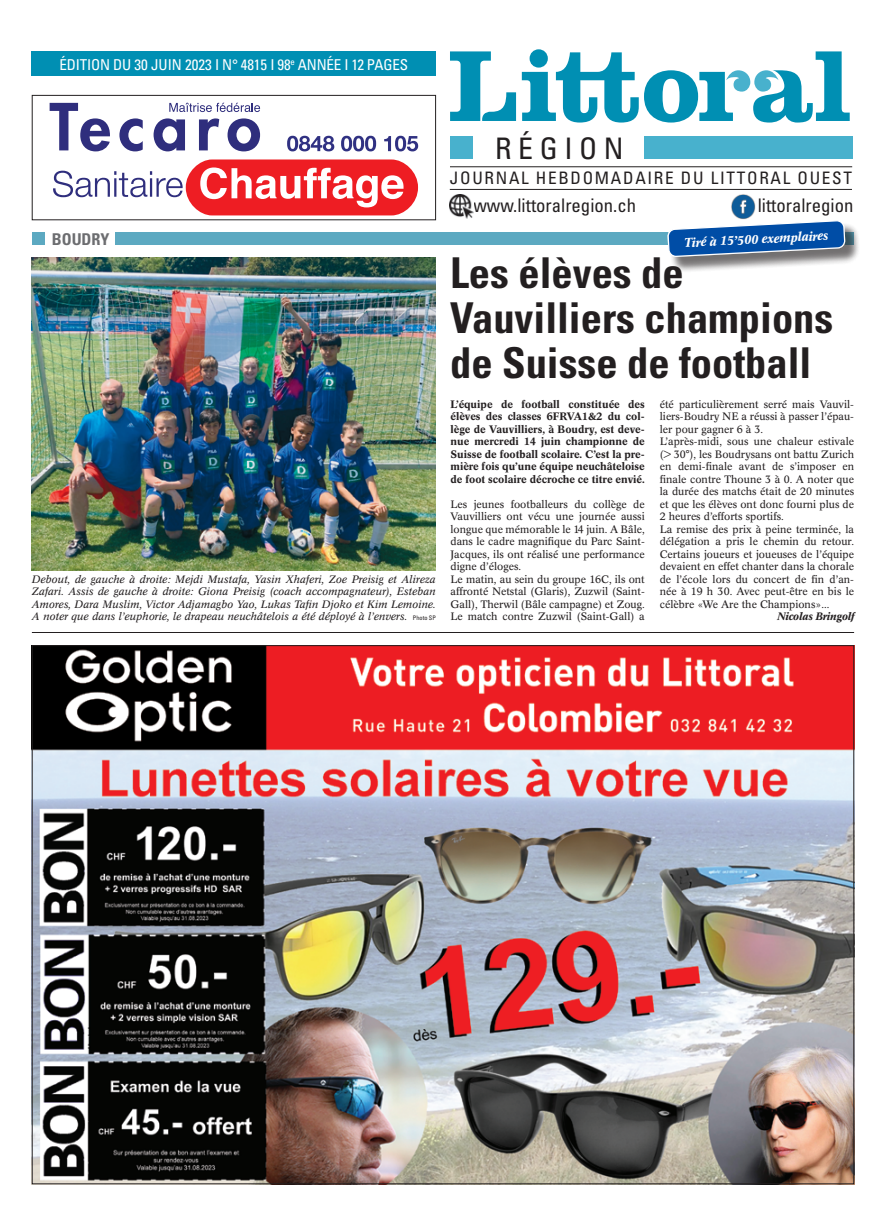
<style>
.page{position:relative;width:886px;height:1223px;background:#fff}
.page>*{position:absolute;margin:0;border:0;box-sizing:border-box;transform-origin:0 0}
.t1{font:700 condensed 42.5px/45px "Univers";color:#231f20}
.t2{font:condensed 29.62px "Univers";letter-spacing:.22em;color:#231f20}
.t3{font:condensed 18.75px "Univers";color:#231f20}
.t4{font:condensed 17.12px "Univers";letter-spacing:.1em;color:#231f20}
.t5{font:700 condensed 16.25px "Univers";color:#6c6d70}
.t6{font:condensed 15px "Univers";letter-spacing:-.01em;color:#fff}
.t7{font:italic 500 12.5px "Concorde BE";color:#fff}
.t8{font:10.62px/12.5px "Concorde BE";color:#231f20}
.t9{font:italic 10.62px/12.5px "Concorde BE";color:#231f20;text-align:justify}
.t10{font:500 10.62px/12.5px "Concorde BE";color:#231f20;text-align:justify}
.t11{font:italic 500 10.62px "Concorde BE";color:#231f20}
.s1{font-family:"Univers";font-style:normal;font-stretch:condensed;font-size:6.25px}
</style>
<div class="page">
<div style="left:116px;top:232px;width:738px;height:13px;background:#5ca9c1"></div>
<div style="left:32px;top:232px;width:12px;height:13px;background:#5ca9c1"></div>
<div style="left:32px;top:51px;width:404px;height:24px;background:#008fb3"></div>
<svg style="left:450px;top:51px;width:66px;height:70px"></svg>
<svg style="left:522px;top:49px;width:328px;height:73px"></svg>
<div style="left:450px;top:137px;width:22px;height:22px;background:#48b1cd"></div>
<div style="left:644px;top:137px;width:208px;height:22px;background:#48b1cd"></div>
<hr style="left:450px;top:166px;width:402px;height:1px;background:#231f20">
<hr style="left:450px;top:189px;width:402px;height:1px;background:#231f20">
<img style="left:731px;top:194px;width:25px;height:25px">
<img style="left:449px;top:195px;width:24px;height:23px">
<div style="left:670px;top:222px;width:190px;height:50px;background:#231f20;opacity:.4"></div>
<svg style="left:668px;top:221px;width:177px;height:35px;background:#3970b1"></svg>
<img style="left:32px;top:258px;width:404px;height:312px">
<svg style="left:50px;top:103px;width:60px;height:48px"></svg>
<svg style="left:119px;top:118px;width:24px;height:33px"></svg>
<svg style="left:154px;top:118px;width:31px;height:33px"></svg>
<svg style="left:199px;top:118px;width:20px;height:32px"></svg>
<svg style="left:227px;top:118px;width:33px;height:33px"></svg>
<svg style="left:169px;top:103px;width:91px;height:9px"></svg>
<svg style="left:287px;top:136px;width:47px;height:15px"></svg>
<svg style="left:341px;top:136px;width:35px;height:15px"></svg>
<svg style="left:384px;top:136px;width:34px;height:15px"></svg>
<div style="left:186px;top:159px;width:232px;height:56px;background:#ee1d23;border-radius:27px"></div>
<svg style="left:200px;top:167px;width:203px;height:40px"></svg>
<svg style="left:53px;top:171px;width:130px;height:26px"></svg>
<div style="left:32px;top:95px;width:404px;height:125px;border:1px solid #231f20"></div>
<img style="left:34px;top:647px;width:818px;height:535px">
<hr style="left:32px;top:632px;width:822px;height:1px;background:#231f20">
<h3 class="t6" style="left:60px;top:55px;width:350px">ÉDITION DU 30 JUIN 2023 I N° 4815 I 98<sup>e</sup> ANNÉE I 12 PAGES</h3>
<h3 class="t5" style="left:52px;top:229px;width:59px">BOUDRY</h3>
<p class="t9" style="left:32px;top:573px;width:405px">Debout, de gauche à droite: Mejdi Mustafa, Yasin Xhaferi, Zoe Preisig et Alireza Zafari. Assis de gauche à droite: Giona Preisig (coach accompagnateur), Esteban Amores, Dara Muslim, Victor Adjamagbo Yao, Lukas Tafin Djoko et Kim Lemoine.<br>A noter que dans l’euphorie, le drapeau neuchâtelois a été déployé à l’envers. <span class="s1">Photo SP</span></p>
<h2 class="t2" style="left:495px;top:130px;width:130px">RÉGION</h2>
<h3 class="t3" style="left:473px;top:194px;width:164px">www.littoralregion.ch</h3>
<h3 class="t3" style="left:758px;top:194px;width:97px">littoralregion</h3>
<p class="t7" style="left:684px;top:235px;width:145px;rotate:-3deg">Tiré à 15’500 exemplaires</p>
<h1 class="t1" style="left:450px;top:249px;width:385px">Les élèves de<br>Vauvilliers champions de Suisse de football</h1>
<h3 class="t4" style="left:450px;top:167px;width:403px">JOURNAL HEBDOMADAIRE DU LITTORAL OUEST</h3>
<p class="t10" style="left:450px;top:398px;width:196px">L’équipe de football constituée des élèves des classes 6FRVA1&amp;2 du col&shy;lège de Vauvilliers, à Boudry, est deve&shy;nue mercredi 14 juin championne de Suisse de football scolaire. C’est la pre&shy;mière fois qu’une équipe neuchâteloise de foot scolaire décroche ce titre envié.</p>
<p class="t8" style="left:450px;top:498px;width:196px">Les jeunes footballeurs du collège de Vauvilliers ont vécu une journée aussi longue que mémorable le 14 juin. A Bâle, dans le cadre magnifique du Parc Saint-Jacques, ils ont réalisé une performance digne d’éloges.<br>Le matin, au sein du groupe 16C, ils ont affronté Netstal (Glaris), Zuzwil (Saint-Gall), Therwil (Bâle campagne) et Zoug.<br>Le match contre Zuzwil (Saint-Gall) a</p>
<p class="t8" style="left:660px;top:398px;width:196px">été particulièrement serré mais Vauvil&shy;liers-Boudry NE a réussi à passer l’épau&shy;ler pour gagner 6 à 3.<br>L’après-midi, sous une chaleur estivale (&gt; 30°), les Boudrysans ont battu Zurich en demi-finale avant de s’imposer en finale contre Thoune 3 à 0. A noter que la durée des matchs était de 20 minutes et que les élèves ont donc fourni plus de 2 heures d’efforts sportifs.<br>La remise des prix à peine terminée, la délégation a pris le chemin du retour.<br>Certains joueurs et joueuses de l’équipe devaient en effet chanter dans la chorale de l’école lors du concert de fin d’an&shy;née à 19 h 30. Avec peut-être en bis le célèbre «We Are the Champions»...</p>
<p class="t11" style="left:777px;top:610px;width:78px">Nicolas Bringolf</p>
</div>
